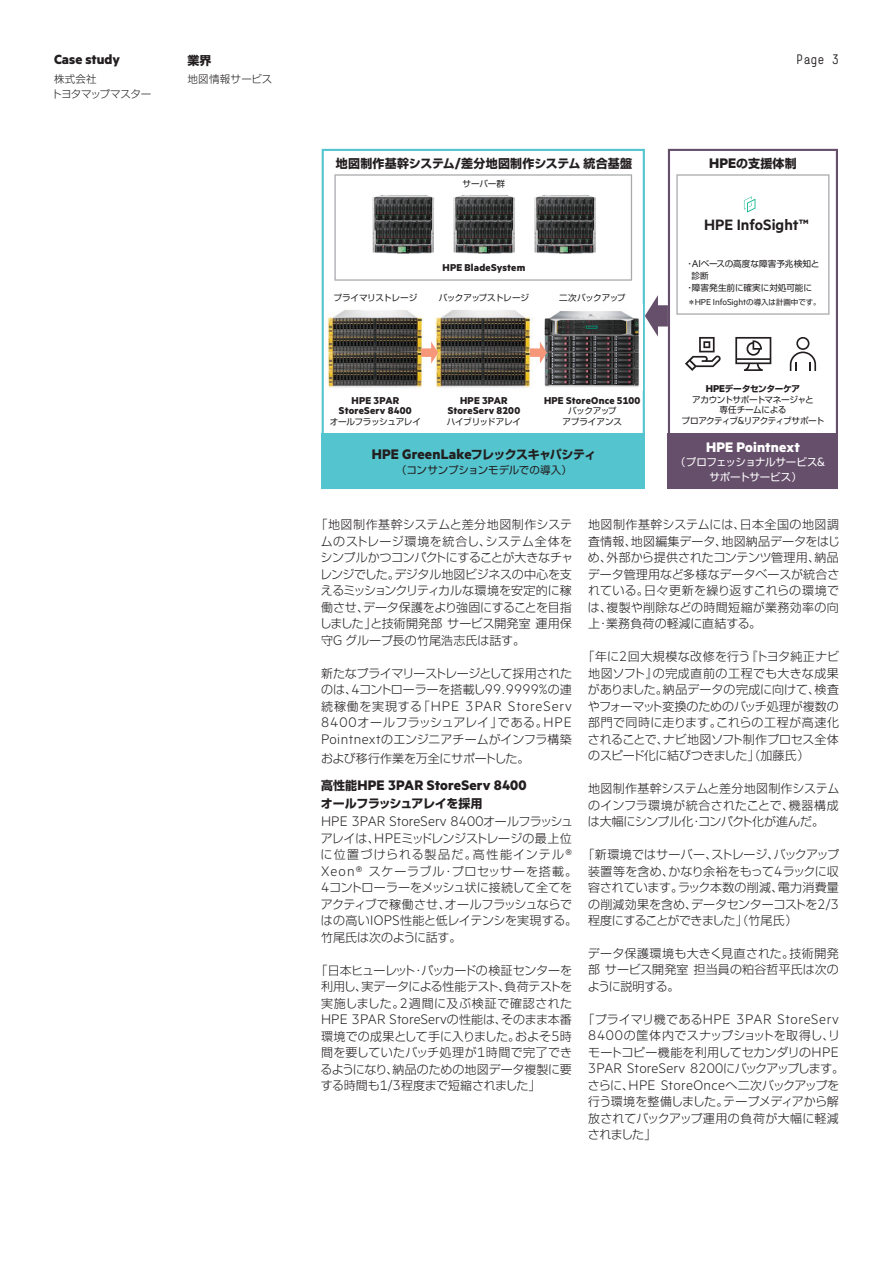
<style>
.page{position:relative;width:893px;height:1263px;background:#fff}
.page>*{position:absolute;margin:0;border:0;box-sizing:border-box;transform-origin:0 0}
.t1{font:600 16.95px "Metric HPE";color:#231f20}
.t2{font:300 15.6px "Metric HPE";letter-spacing:.015em;color:#231f20}
.t3{font:700 15.6px "Metric HPE";letter-spacing:.01em;color:#231f20}
.t4{font:300 15.6px "Metric HPE";letter-spacing:.04em;color:#231f20}
.t5{font:300 15.6px "Metric HPE";letter-spacing:.06em;color:#231f20}
.t6{font:700 15.6px "Metric HPE";letter-spacing:.01em;color:#fff}
.t7{font:700 15px "Metric HPE";color:#231f20}
.t8{font:13.5px "HPE Simple";color:#231f20}
.t9{font:300 12px/16.5px "Shin Go Pro";letter-spacing:-.005em;color:#231f20;text-align:justify}
.t10{font:700 12px "Shin Go Pro";letter-spacing:.015em;color:#231f20}
.t11{font:700 12px "Shin Go Pro";letter-spacing:-.03em;color:#231f20}
.t12{font:700 12px "Shin Go Pro";letter-spacing:-.005em;color:#231f20}
.t13{font:700 11.25px/10.5px "Metric HPE";letter-spacing:.02em;color:#231f20;text-align:center}
.t14{font:10.5px/15px "Shin Go Pro";letter-spacing:-.035em;color:#fff}
.t15{font:10.5px "Shin Go Pro";letter-spacing:-.015em;color:#231f20}
.t16{font:300 10.5px/15px "Shin Go Pro";letter-spacing:-.005em;color:#231f20}
.t17{font:300 10.5px "Shin Go Pro";letter-spacing:.025em;color:#231f20}
.t18{font:9.75px "Metric HPE";letter-spacing:-.01em;color:#231f20}
.t19{font:8.7px "Shin Go Pro";letter-spacing:-.035em;color:#231f20}
.t20{font:8.7px/10.5px "Shin Go Pro";letter-spacing:-.055em;color:#231f20;text-align:center}
.t21{font:8.7px "Shin Go Pro";letter-spacing:-.005em;color:#231f20}
.t22{font:8.7px "Shin Go Pro";letter-spacing:-.01em;color:#231f20}
.t23{font:8.7px/10.5px "Shin Go Pro";letter-spacing:-.015em;color:#231f20;text-align:center}
.s1{font-family:"Metric HPE";font-size:15.6px}
.s2{font-family:"Shin Go Pro";font-size:12px}
.s3{font-family:"Metric HPE";font-size:11.25px}
.s4{font-family:"Shin Go Pro";font-size:7.5px}
.s5{font-family:"Metric HPE";font-weight:700;font-size:11.25px}
.s6{font-weight:700}
.s7{font-family:"Metric HPE";font-size:13.65px}
</style>
<div class="page">
<div style="left:655px;top:305px;width:13px;height:21px;background:#664f6b"></div>
<svg style="left:645px;top:295px;width:13px;height:41px"></svg>
<svg style="left:322px;top:149px;width:323px;height:340px"></svg>
<svg style="left:668px;top:149px;width:170px;height:285px"></svg>
<img style="left:326px;top:305px;width:98px;height:91px">
<img style="left:541px;top:304px;width:102px;height:87px">
<div style="left:668px;top:434px;width:170px;height:55px;background:#664f6b"></div>
<svg style="left:735px;top:337px;width:36px;height:34px"></svg>
<svg style="left:790px;top:337px;width:26px;height:34px"></svg>
<svg style="left:334px;top:174px;width:298px;height:107px"></svg>
<div style="left:421px;top:348px;width:12px;height:9px;background:#f6977a"></div>
<svg style="left:431px;top:342px;width:7px;height:22px"></svg>
<div style="left:530px;top:348px;width:11px;height:9px;background:#f6977a"></div>
<svg style="left:540px;top:342px;width:7px;height:22px"></svg>
<svg style="left:676px;top:174px;width:153px;height:141px"></svg>
<svg style="left:685px;top:337px;width:36px;height:34px"></svg>
<p class="t7" style="left:54px;top:50px;width:68px">Case study</p>
<p class="t12" style="left:188px;top:50px;width:26px">業界</p>
<p class="t8" style="left:796px;top:52px;width:44px">Page 3</p>
<p class="t16" style="left:52px;top:70px;width:101px">株式会社<br>トヨタマップマスター</p>
<p class="t17" style="left:188px;top:70px;width:86px">地図情報サービス</p>
<p class="t10" style="left:336px;top:154px;width:298px">地図制作基幹システム<span class="s1">/</span>差分地図制作システム統合基盤</p>
<p class="t12" style="left:709px;top:154px;width:89px"><span class="s1">HPE</span>の支援体制</p>
<p class="t19" style="left:463px;top:177px;width:44px">サーバー群</p>
<p class="t13" style="left:442px;top:262px;width:84px">HPE BladeSystem</p>
<p class="t19" style="left:333px;top:291px;width:85px">プライマリストレージ</p>
<p class="t19" style="left:439px;top:291px;width:92px">バックアップストレージ</p>
<p class="t19" style="left:559px;top:291px;width:68px">二次バックアップ</p>
<p class="t13" style="left:339px;top:395px;width:74px">HPE 3PAR<br>StoreServ 8400</p>
<p class="t19" style="left:330px;top:414px;width:93px">オールフラッシュアレイ</p>
<p class="t13" style="left:448px;top:395px;width:74px">HPE 3PAR<br>StoreServ 8200</p>
<p class="t19" style="left:447px;top:414px;width:76px">ハイブリッドアレイ</p>
<p class="t13" style="left:544px;top:395px;width:98px">HPE StoreOnce 5100</p>
<p class="t23" style="left:562px;top:405px;width:61px">バックアップ<br>アプライアンス</p>
<h2 class="t3" style="left:372px;top:444px;width:226px">HPE GreenLake<span class="s2">フレックスキャパシティ</span></h2>
<p class="t15" style="left:396px;top:461px;width:177px">（コンサンプションモデルでの導入）</p>
<h1 class="t1" style="left:704px;top:215px;width:106px">HPE InfoSight™</h1>
<p class="t21" style="left:686px;top:257px;width:135px">・<span class="s3">AI</span>ベースの高度な障害予兆検知と</p>
<p class="t19" style="left:691px;top:269px;width:19px">診断</p>
<p class="t22" style="left:686px;top:281px;width:128px">・障害発生前に確実に対処可能に</p>
<p class="t18" style="left:688px;top:296px;width:134px"><span class="s4">＊</span>HPE InfoSight<span class="s4">の導入は計画中です。</span></p>
<p class="t20" style="left:681px;top:383px;width:145px"><span class="s5">HPE</span><span class="s6">データセンターケア<br></span>アカウントサポートマネージャと<br>専任チームによる<br>プロアクティブ<span class="s3">&amp;</span>リアクティブサポート</p>
<h2 class="t6" style="left:706px;top:438px;width:95px">HPE Pointnext</h2>
<p class="t14" style="left:709px;top:453px;width:118px;text-indent:-34px">（プロフェッショナルサービス<span class="s7">&amp;</span>サポートサービス）</p>
<p class="t9" style="left:320px;top:515px;width:255px;text-indent:-4px">「地図制作基幹システムと差分地図制作システムのストレージ環境を統合し、システム全体をシンプルかつコンパクトにすることが大きなチャレンジでした。デジタル地図ビジネスの中心を支えるミッションクリティカルな環境を安定的に稼働させ、データ保護をより強固にすることを目指しました」と技術開発部サービス開発室運用保守<span class="s1">G</span> グループ長の竹尾浩志氏は話す。</p>
<p class="t9" style="left:321px;top:663px;width:253px">新たなプライマリーストレージとして採用されたのは、<span class="s1">4</span>コントローラーを搭載し<span class="s1">99.9999%</span>の連</p>
<h2 class="t5" style="left:321px;top:697px;width:252px"><span class="s2">続稼働を実現する「</span>HPE 3PAR StoreServ</h2>
<p class="t9" style="left:321px;top:713px;width:252px"><span class="s1">8400</span>オールフラッシュアレイ」である。<span class="s1">HPE<br>Pointnext</span>のエンジニアチームがインフラ構築</p>
<p class="t9" style="left:321px;top:748px;width:210px">および移行作業を万全にサポートした。</p>
<h2 class="t3" style="left:321px;top:776px;width:207px"><span class="s2">高性能</span>HPE 3PAR StoreServ 8400</h2>
<p class="t11" style="left:321px;top:794px;width:163px">オールフラッシュアレイを採用</p>
<h2 class="t2" style="left:321px;top:812px;width:254px">HPE 3PAR StoreServ 8400<span class="s2">オールフラッシュ</span></h2>
<p class="t9" style="left:321px;top:828px;width:258px;text-align:left">アレイは、<span class="s1">HPE</span>ミッドレンジストレージの最上位に位置づけられる製品だ。高性能インテル<span class="s1">®<br>Xeon®</span> スケーラブル・プロセッサーを搭載。<br><span class="s1">4</span>コントローラーをメッシュ状に接続して全てをアクティブで稼働させ、オールフラッシュならではの高い<span class="s1">IOPS</span>性能と低レイテンシを実現する。竹尾氏は次のように話す。</p>
<p class="t9" style="left:315px;top:960px;width:258px;text-align:center">「日本ヒューレット・パッカードの検証センターを利用し、実データによる性能テスト、負荷テストを実施しました。<span class="s1">2</span>週間に及ぶ検証で確認された</p>
<h2 class="t2" style="left:321px;top:1010px;width:252px">HPE 3PAR StoreServ<span class="s2">の性能は、そのまま本番</span></h2>
<p class="t9" style="left:321px;top:1026px;width:253px">環境での成果として手に入りました。およそ<span class="s1">5</span>時間を要していたバッチ処理が<span class="s1">1</span>時間で完了できるようになり、納品のための地図データ複製に要する時間も<span class="s1">1/3</span>程度まで短縮されました」</p>
<p class="t9" style="left:588px;top:515px;width:253px">地図制作基幹システムには、日本全国の地図調査情報、地図編集データ、地図納品データをはじめ、外部から提供されたコンテンツ管理用、納品データ管理用など多様なデータベースが統合されている。日々更新を繰り返すこれらの環境では、複製や削除などの時間短縮が業務効率の向上・業務負荷の軽減に直結する。</p>
<p class="t9" style="left:588px;top:647px;width:253px;text-indent:-5px">「年に<span class="s1">2</span>回大規模な改修を行う『トヨタ純正ナビ地図ソフト』の完成直前の工程でも大きな成果がありました。納品データの完成に向けて、検査やフォーマット変換のためのバッチ処理が複数の部門で同時に走ります。これらの工程が高速化されることで、ナビ地図ソフト制作プロセス全体のスピード化に結びつきました」（加藤氏）</p>
<p class="t9" style="left:588px;top:779px;width:253px">地図制作基幹システムと差分地図制作システムのインフラ環境が統合されたことで、機器構成は大幅にシンプル化・コンパクト化が進んだ。</p>
<p class="t9" style="left:588px;top:845px;width:253px;text-indent:-6px">「新環境ではサーバー、ストレージ、バックアップ装置等を含め、かなり余裕をもって<span class="s1">4</span>ラックに収容されています。ラック本数の削減、電力消費量の削減効果を含め、データセンターコストを<span class="s1">2/3</span>程度にすることができました」（竹尾氏）</p>
<p class="t9" style="left:588px;top:944px;width:253px">データ保護環境も大きく見直された。技術開発部サービス開発室担当員の粕谷哲平氏は次のように説明する。</p>
<h2 class="t4" style="left:583px;top:1010px;width:258px"><span class="s2">「プライマリ機である</span>HPE 3PAR StoreServ</h2>
<p class="t9" style="left:588px;top:1026px;width:254px"><span class="s1">8400</span>の筐体内でスナップショットを取得し、リモートコピー機能を利用してセカンダリの<span class="s1">HPE</span></p>
<h2 class="t2" style="left:588px;top:1059px;width:258px">3PAR StoreServ 8200<span class="s2">にバックアップします。</span></h2>
<p class="t9" style="left:588px;top:1075px;width:253px">さらに、<span class="s1">HPE StoreOnce</span>へ二次バックアップを行う環境を整備しました。テープメディアから解放されてバックアップ運用の負荷が大幅に軽減されました」</p>
</div>
